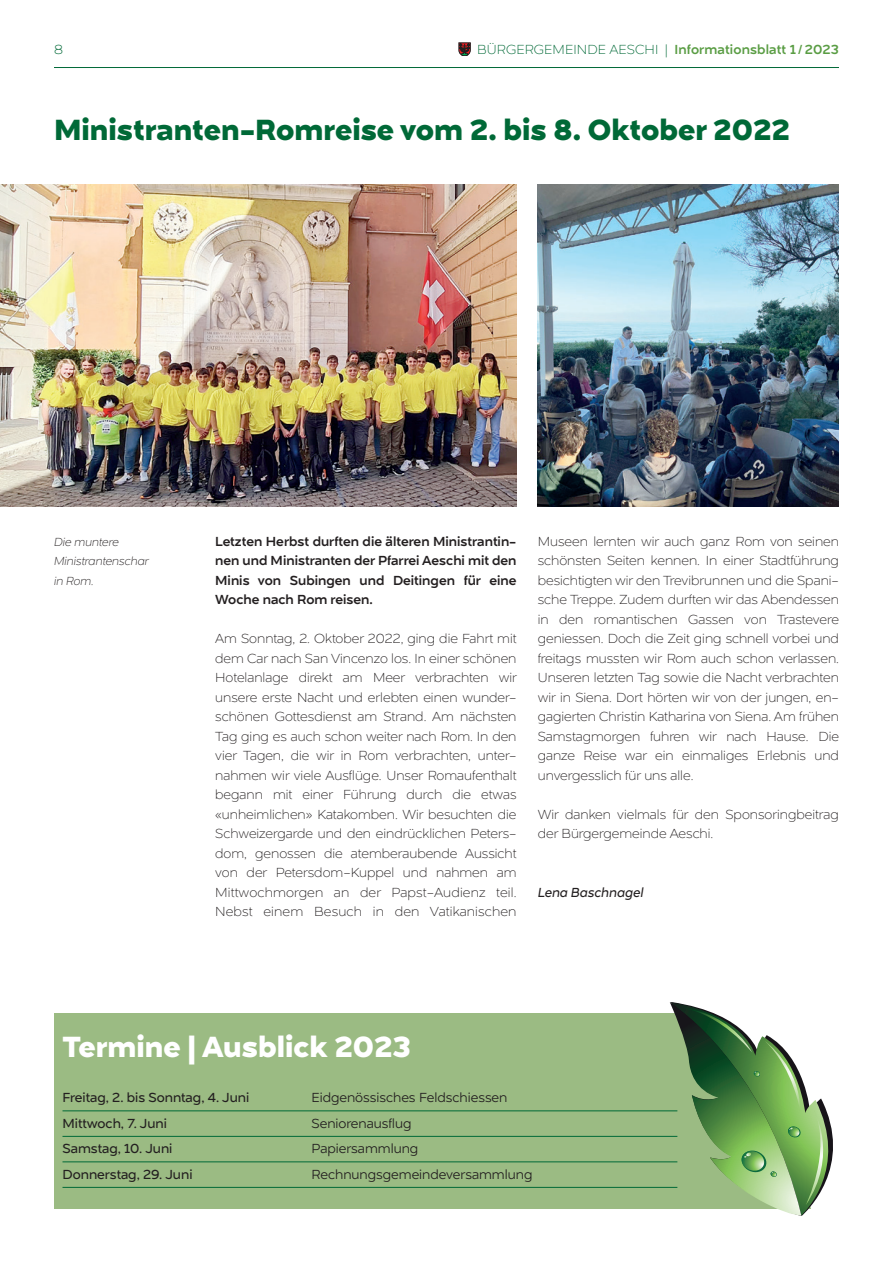
<style>
.page{position:relative;width:893px;height:1263px;background:#fff}
.page>*{position:absolute;margin:0;border:0;box-sizing:border-box;transform-origin:0 0}
.t1{font:700 30px "Naste";color:#006937}
.t2{font:700 30px "Naste";color:#fff}
.t3{font:200 13.5px/19.5px "Naste";color:#231f20}
.t4{font:500 13.5px/19.5px "Naste";color:#231f20;text-align:justify}
.t5{font:300 13.5px "Naste";color:#231f20}
.t6{font:13.5px "Naste";color:#231f20}
.t7{font:500 13.5px "Naste";letter-spacing:.01em;color:#5a9d44}
.t8{font:italic 13.5px "Naste";color:#231f20}
.t9{font:200 13.5px "Naste";color:#006937}
.t10{font:italic 200 12px/19.5px "Naste";color:#231f20}
.s1{font-weight:200;color:#006937}
</style>
<div class="page">
<svg style="left:459px;top:43px;width:11px;height:13px"></svg>
<hr style="left:54px;top:67px;width:785px;height:1px;background:#006937">
<div style="left:54px;top:1013px;width:785px;height:195px;background:#9bbb83"></div>
<hr style="left:63px;top:1110px;width:614px;height:1px;background:#006937">
<hr style="left:63px;top:1136px;width:614px;height:1px;background:#006937">
<hr style="left:63px;top:1161px;width:614px;height:1px;background:#006937">
<hr style="left:63px;top:1187px;width:614px;height:1px;background:#006937">
<svg style="left:670px;top:1002px;width:169px;height:214px"></svg>
<img style="left:538px;top:184px;width:301px;height:323px">
<img style="left:0;top:184px;width:516px;height:323px">
<p class="t9" style="left:54px;top:41px;width:10px">8</p>
<p class="t7" style="left:477px;top:40px;width:363px"><span class="s1">BÜRGERGEMEINDE AESCHI |</span> Informationsblatt 1 /2023</p>
<h1 class="t1" style="left:54px;top:106px;width:738px">Ministranten-Romreise vom 2. bis 8. Oktober 2022</h1>
<p class="t10" style="left:54px;top:532px;width:96px">Die muntere<br>Ministrantenschar in Rom.</p>
<p class="t4" style="left:215px;top:531px;width:303px">Letzten Herbst durften die älteren Ministrantin&shy;nen und Ministranten der Pfarrei Aeschi mit den Minis von Subingen und Deitingen für eine Woche nach Rom reisen.</p>
<p class="t3" style="left:215px;top:629px;width:303px">Am Sonntag, 2. Oktober 2022, ging die Fahrt mit dem Car nach San Vincenzo los. In einer schönen Hotelanlage direkt am Meer verbrachten wir unsere erste Nacht und erlebten einen wunder&shy;schönen Gottesdienst am Strand. Am nächsten Tag ging es auch schon weiter nach Rom. In den vier Tagen, die wir in Rom verbrachten, unter&shy;nahmen wir viele Ausflüge. Unser Romaufenthalt begann mit einer Führung durch die etwas «unheimlichen» Katakomben. Wir besuchten die Schweizergarde und den eindrücklichen Peters&shy;dom, genossen die atemberaubende Aussicht von der Petersdom-Kuppel und nahmen am Mittwochmorgen an der Papst-Audienz teil.<br>Nebst einem Besuch in den Vatikanischen</p>
<p class="t3" style="left:538px;top:531px;width:303px;text-align:justify">Museen lernten wir auch ganz Rom von seinen schönsten Seiten kennen. In einer Stadtführung besichtigten wir den Trevibrunnen und die Spani&shy;sche Treppe. Zudem durften wir das Abendessen in den romantischen Gassen von Trastevere geniessen. Doch die Zeit ging schnell vorbei und freitags mussten wir Rom auch schon verlassen.<br>Unseren letzten Tag sowie die Nacht verbrachten wir in Siena. Dort hörten wir von der jungen, en&shy;gagierten Christin Katharina von Siena. Am frühen Samstagmorgen fuhren wir nach Hause. Die ganze Reise war ein einmaliges Erlebnis und unvergesslich für uns alle.</p>
<p class="t3" style="left:538px;top:804px;width:303px">Wir danken vielmals für den Sponsoringbeitrag der Bürgergemeinde Aeschi.</p>
<p class="t8" style="left:538px;top:883px;width:107px">Lena Baschnagel</p>
<h1 class="t2" style="left:63px;top:1023px;width:350px">Termine | Ausblick 2023</h1>
<p class="t6" style="left:63px;top:1088px;width:188px">Freitag, 2. bis Sonntag, 4. Juni</p>
<p class="t5" style="left:311px;top:1088px;width:197px">Eidgenössisches Feldschiessen</p>
<p class="t6" style="left:63px;top:1113px;width:106px">Mittwoch, 7. Juni</p>
<p class="t5" style="left:311px;top:1114px;width:102px">Seniorenausflug</p>
<p class="t6" style="left:63px;top:1139px;width:111px">Samstag, 10. Juni</p>
<p class="t5" style="left:311px;top:1139px;width:108px">Papiersammlung</p>
<p class="t6" style="left:63px;top:1164px;width:132px">Donnerstag, 29. Juni</p>
<p class="t5" style="left:311px;top:1165px;width:222px">Rechnungsgemeindeversammlung</p>
</div>
